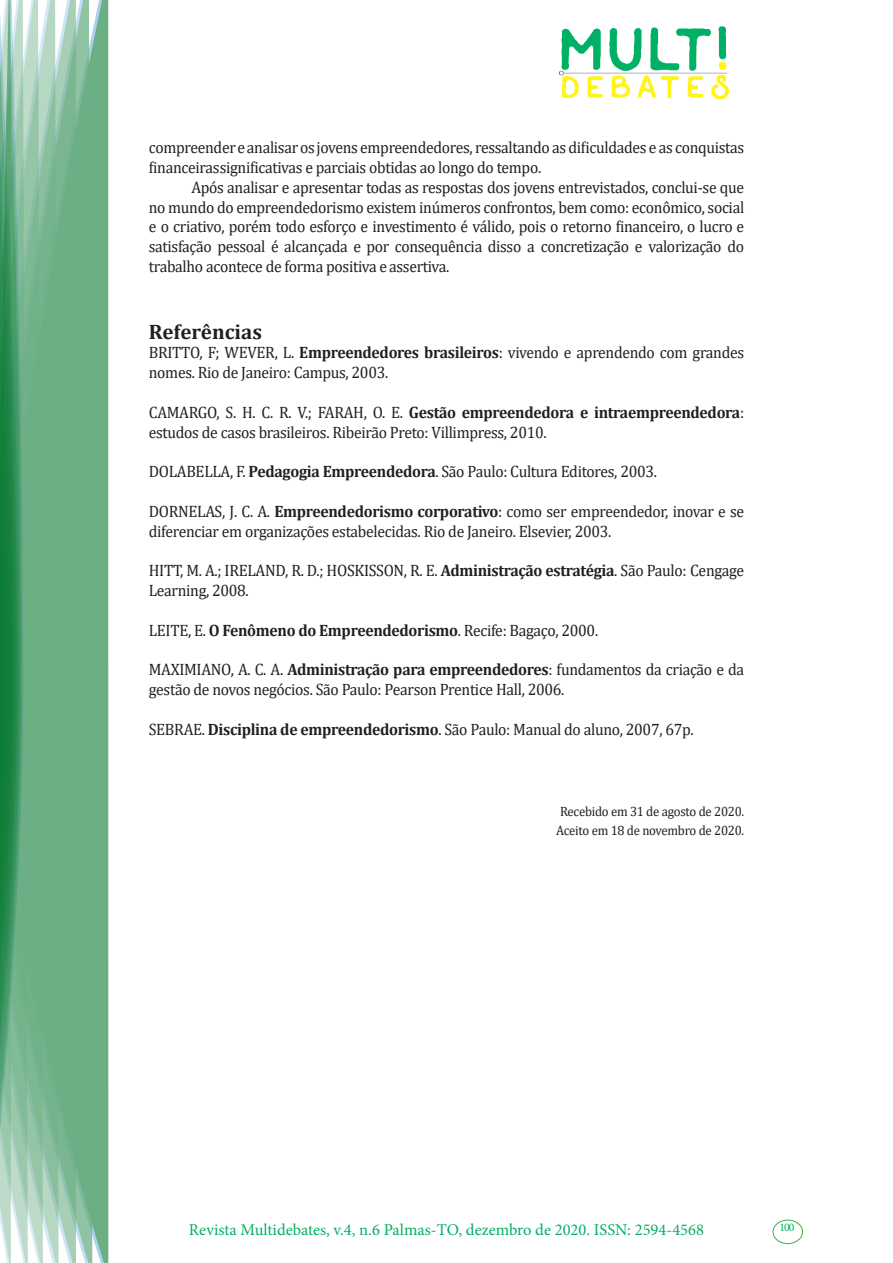
<style>
.page{position:relative;width:893px;height:1263px;background:#fff}
.page>*{position:absolute;margin:0;border:0;box-sizing:border-box;transform-origin:0 0}
.Titulo_2{font:700 21px "Cambria";color:#231f20}
.texto{font:16.5px/19.8px "Cambria";letter-spacing:-.02em;color:#231f20;scale:.95 1}
.t1{font:16.5px "Minion Pro";color:#00b064}
.texto-2{font:13.5px "Cambria";letter-spacing:-.02em;color:#231f20;scale:.95 1}
.t2{font:11.7px "Minion Pro";color:#00b064}
.s1{font-weight:700}
</style>
<div class="page">
<img style="left:559px;top:26px;width:169px;height:72px">
<div style="left:95px;top:0;width:14px;height:1263px;background:#6caf84"></div>
<svg style="left:79px;top:0;width:16px;height:1263px;background:#71b289"></svg>
<svg style="left:62px;top:0;width:17px;height:1263px;background:#75b48c"></svg>
<svg style="left:45px;top:0;width:17px;height:1263px;background:#7cb792"></svg>
<svg style="left:30px;top:0;width:15px;height:1263px;background:#80ba96"></svg>
<svg style="left:0;top:0;width:30px;height:1263px;background:#61a97f"></svg>
<div style="left:772px;top:1219px;width:31px;height:25px;border:1px solid #40ae49;border-radius:50%"></div>
<p class="texto" style="left:149px;top:138px;width:628px">compreender e analisar os jovens empreendedores, ressaltando as dificuldades e as conquistas financeiras significativas e parciais obtidas ao longo do tempo.</p>
<p class="texto" style="left:149px;top:177px;width:628px;text-align:justify;text-indent:43px">Após analisar e apresentar todas as respostas dos jovens entrevistados, conclui-se que no mundo do empreendedorismo existem inúmeros confrontos, bem como: econômico, social e o criativo, porém todo esforço e investimento é válido, pois o retorno financeiro, o lucro e satisfação pessoal é alcançada e por consequência disso a concretização e valorização do trabalho acontece de forma positiva e assertiva.</p>
<p class="Titulo_2" style="left:149px;top:317px;width:115px">Referências</p>
<p class="texto" style="left:149px;top:343px;width:628px">BRITTO, F; WEVER, L. <span class="s1">Empreendedores brasileiros</span>: vivendo e aprendendo com grandes nomes. Rio de Janeiro: Campus, 2003.</p>
<p class="texto" style="left:149px;top:402px;width:628px">CAMARGO, S. H. C. R. V.; FARAH, O. E. <span class="s1">Gestão empreendedora e intraempreendedora</span>: estudos de casos brasileiros. Ribeirão Preto: Villimpress, 2010.</p>
<p class="texto" style="left:149px;top:462px;width:536px">DOLABELLA, F. <span class="s1">Pedagogia Empreendedora</span>. São Paulo: Cultura Editores, 2003.</p>
<p class="texto" style="left:149px;top:501px;width:628px">DORNELAS, J. C. A. <span class="s1">Empreendedorismo corporativo</span>: como ser empreendedor, inovar e se diferenciar em organizações estabelecidas. Rio de Janeiro. Elsevier, 2003.</p>
<p class="texto" style="left:149px;top:561px;width:628px">HITT, M. A.; IRELAND, R. D.; HOSKISSON, R. E. <span class="s1">Administração estratégia</span>. São Paulo: Cengage<br>Learning, 2008.</p>
<p class="texto" style="left:149px;top:620px;width:474px">LEITE, E. <span class="s1">O Fenômeno do Empreendedorismo</span>. Recife: Bagaço, 2000.</p>
<p class="texto" style="left:149px;top:660px;width:628px">MAXIMIANO, A. C. A. <span class="s1">Administração para empreendedores</span>: fundamentos da criação e da gestão de novos negócios. São Paulo: Pearson Prentice Hall, 2006.</p>
<p class="texto" style="left:149px;top:719px;width:575px">SEBRAE. <span class="s1">Disciplina de empreendedorismo</span>. São Paulo: Manual do aluno, 2007, 67p.</p>
<p class="texto-2" style="left:560px;top:803px;width:195px">Recebido em 31 de agosto de 2020.</p>
<p class="texto-2" style="left:556px;top:823px;width:199px">Aceito em 18 de novembro de 2020.</p>
<p class="t1" style="left:189px;top:1218px;width:517px">Revista Multidebates, v.4, n.6 Palmas-TO, dezembro de 2020. ISSN: 2594-4568</p>
<p class="t2" style="left:779px;top:1219px;width:16px">100</p>
</div>
